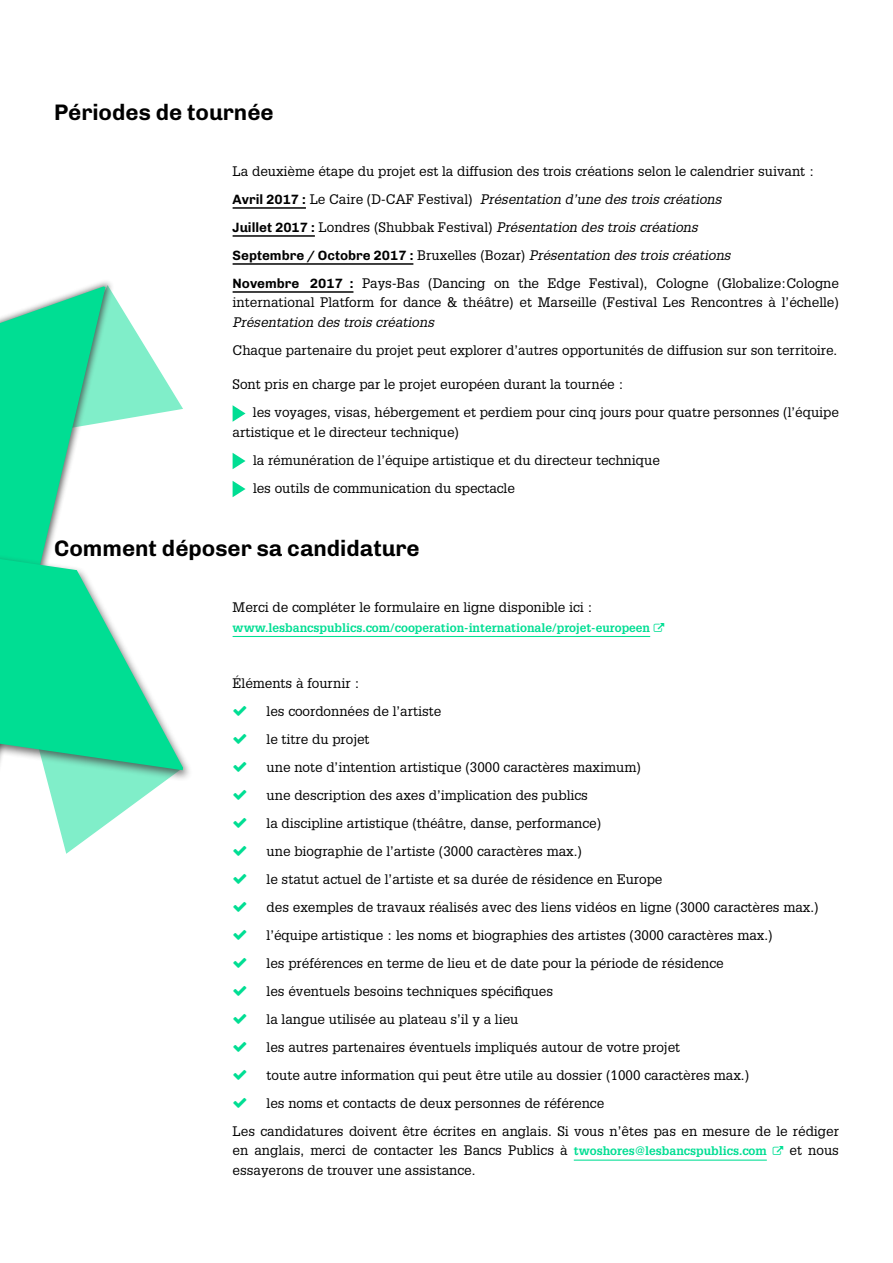
<style>
.page{position:relative;width:893px;height:1263px;background:#fff}
.page>*{position:absolute;margin:0;border:0;box-sizing:border-box;transform-origin:0 0}
.t1{font:700 22.5px "Chivo";color:#000}
.contenu{font:13.5px/19.5px "Glypha";color:#000}
.contenu-2{font:italic 13.5px "Glypha";color:#000}
.t2{font:700 12px "Glypha";color:#00de93}
.s1{font-family:"Chivo";font-weight:700;font-style:normal}
.s2{font-style:normal}
.s3{font-family:"Chivo";font-weight:700}
.s4{font-style:italic}
.s5{font-weight:700;font-size:12px;color:#00de93}
</style>
<div class="page">
<svg style="left:114px;top:296px;width:69px;height:125px"></svg>
<div style="left:0;top:279px;width:114px;height:504px;background:#3c3c3b;opacity:.75"></div>
<svg style="left:0;top:286px;width:106px;height:225px;fill:#00de93"></svg>
<div style="left:0;top:511px;width:193px;height:270px;background:#3c3c3b;opacity:.75"></div>
<svg style="left:0;top:559px;width:183px;height:295px"></svg>
<hr style="left:233px;top:207px;width:73px;height:2px;background:#000">
<hr style="left:233px;top:235px;width:82px;height:2px;background:#000">
<hr style="left:233px;top:263px;width:180px;height:2px;background:#000">
<hr style="left:233px;top:291px;width:120px;height:2px;background:#000">
<hr style="left:233px;top:636px;width:417px;height:1px;background:#00de93">
<hr style="left:574px;top:1159px;width:193px;height:2px;background:#00de93">
<svg style="left:233px;top:405px;width:13px;height:17px"></svg>
<svg style="left:233px;top:453px;width:13px;height:16px"></svg>
<svg style="left:233px;top:481px;width:13px;height:16px"></svg>
<p class="t1" style="left:54px;top:99px;width:221px">Périodes de tournée</p>
<p class="contenu" style="left:233px;top:161px;width:583px">La deuxième étape du projet est la diffusion des trois créations selon le calendrier suivant :</p>
<p class="contenu-2" style="left:233px;top:191px;width:490px"><span class="s1">Avril 2017 :</span> <span class="s2">Le Caire (D-CAF Festival)</span> Présentation d’une des trois créations</p>
<p class="contenu-2" style="left:233px;top:219px;width:467px"><span class="s1">Juillet 2017 :</span> <span class="s2">Londres (Shubbak Festival)</span> Présentation des trois créations</p>
<p class="contenu-2" style="left:233px;top:247px;width:500px"><span class="s1">Septembre / Octobre 2017 :</span> <span class="s2">Bruxelles (Bozar)</span> Présentation des trois créations</p>
<p class="contenu" style="left:233px;top:273px;width:608px;text-align:justify"><span class="s3">Novembre 2017 :</span> Pays-Bas (Dancing on the Edge Festival), Cologne (Globalize:Cologne international Platform for dance &amp; théâtre) et Marseille (Festival Les Rencontres à l’échelle)<br><span class="s4">Présentation des trois créations</span></p>
<p class="contenu" style="left:233px;top:340px;width:606px">Chaque partenaire du projet peut explorer d’autres opportunités de diffusion sur son territoire.</p>
<p class="contenu" style="left:233px;top:374px;width:393px">Sont pris en charge par le projet européen durant la tournée :</p>
<p class="contenu" style="left:233px;top:402px;width:608px;text-indent:20px">les voyages, visas, hébergement et perdiem pour cinq jours pour quatre personnes (l’équipe artistique et le directeur technique)</p>
<p class="contenu" style="left:253px;top:450px;width:408px">la rémunération de l’équipe artistique et du directeur technique</p>
<p class="contenu" style="left:253px;top:478px;width:263px">les outils de communication du spectacle</p>
<p class="t1" style="left:54px;top:535px;width:367px">Comment déposer sa candidature</p>
<p class="contenu" style="left:233px;top:597px;width:362px">Merci de compléter le formulaire en ligne disponible ici :</p>
<p class="t2" style="left:233px;top:620px;width:419px">www.lesbancspublics.com/cooperation-internationale/projet-europeen</p>
<p class="contenu" style="left:233px;top:673px;width:128px">Éléments à fournir :</p>
<p class="contenu" style="left:267px;top:701px;width:176px">les coordonnées de l’artiste</p>
<p class="contenu" style="left:267px;top:729px;width:105px">le titre du projet</p>
<p class="contenu" style="left:267px;top:757px;width:376px">une note d’intention artistique (3000 caractères maximum)</p>
<p class="contenu" style="left:267px;top:785px;width:323px">une description des axes d’implication des publics</p>
<p class="contenu" style="left:267px;top:813px;width:336px">la discipline artistique (théâtre, danse, performance)</p>
<p class="contenu" style="left:267px;top:841px;width:317px">une biographie de l’artiste (3000 caractères max.)</p>
<p class="contenu" style="left:267px;top:869px;width:397px">le statut actuel de l’artiste et sa durée de résidence en Europe</p>
<p class="contenu" style="left:267px;top:897px;width:553px">des exemples de travaux réalisés avec des liens vidéos en ligne (3000 caractères max.)</p>
<p class="contenu" style="left:267px;top:925px;width:508px">l’équipe artistique : les noms et biographies des artistes (3000 caractères max.)</p>
<p class="contenu" style="left:267px;top:953px;width:459px">les préférences en terme de lieu et de date pour la période de résidence</p>
<p class="contenu" style="left:267px;top:981px;width:288px">les éventuels besoins techniques spécifiques</p>
<p class="contenu" style="left:267px;top:1009px;width:253px">la langue utilisée au plateau s’il y a lieu</p>
<p class="contenu" style="left:267px;top:1037px;width:415px">les autres partenaires éventuels impliqués autour de votre projet</p>
<p class="contenu" style="left:267px;top:1065px;width:484px">toute autre information qui peut être utile au dossier (1000 caractères max.)</p>
<p class="contenu" style="left:267px;top:1093px;width:339px">les noms et contacts de deux personnes de référence</p>
<p class="contenu" style="left:233px;top:1121px;width:608px">Les candidatures doivent être écrites en anglais. Si vous n’êtes pas en mesure de le rédiger en anglais, merci de contacter les Bancs Publics à <span class="s5">twoshores@lesbancspublics.com</span></p>
<p class="contenu" style="left:790px;top:1140px;width:51px">et nous</p>
<p class="contenu" style="left:233px;top:1160px;width:244px">essayerons de trouver une assistance.</p>
</div>
